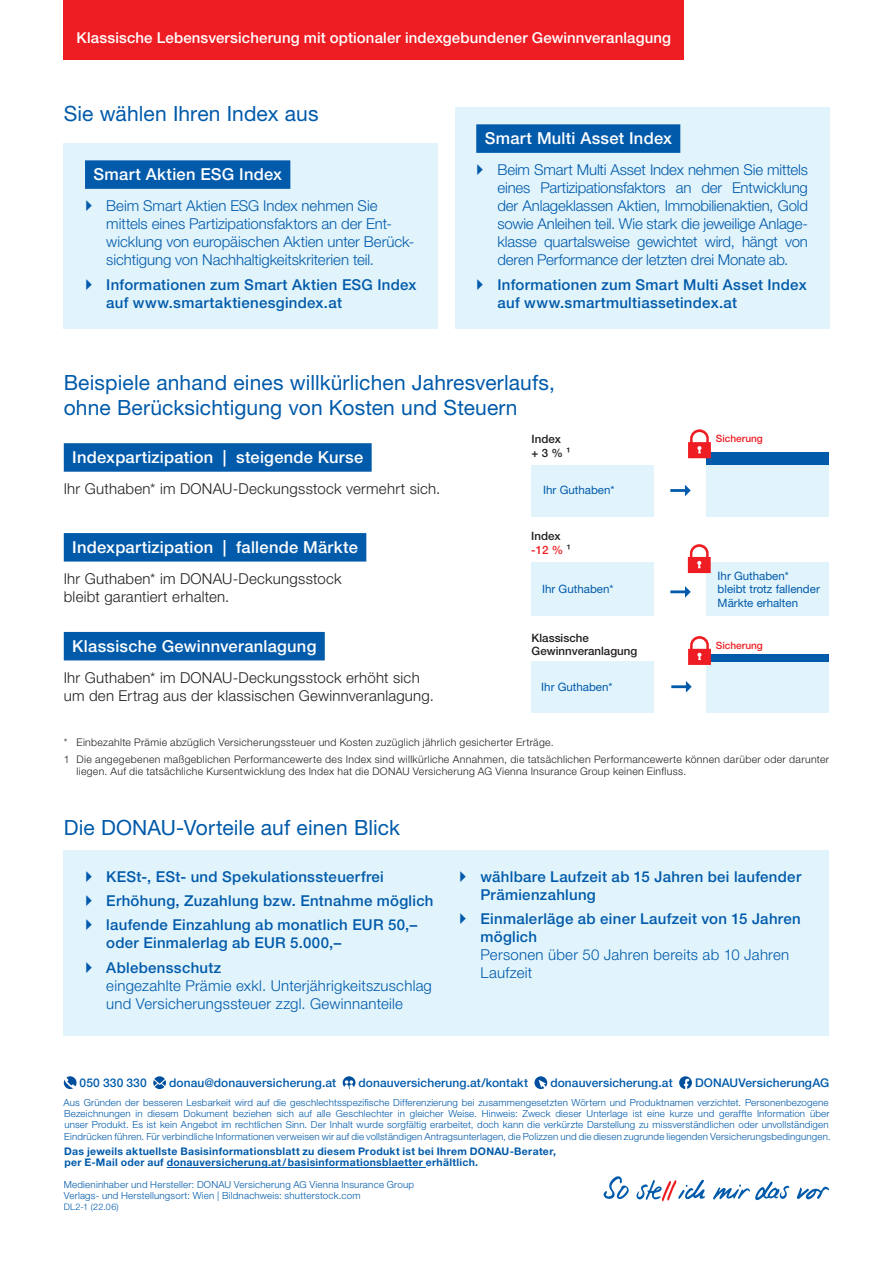
<style>
.page{position:relative;width:893px;height:1263px;background:#fff}
.page>*{position:absolute;margin:0;border:0;box-sizing:border-box;transform-origin:0 0}
.Überschrift{font:21px/25.2px "Helvetica Neue LT Pro";letter-spacing:.005em;color:#015aaa}
.Box_Headline_hinterl{font:500 16.5px "Helvetica Neue LT Pro";letter-spacing:.015em;color:#fff}
.t1{font:300 15px/18px "Helvetica Neue LT Pro";letter-spacing:-.005em;color:#015aaa}
.t2{font:500 15px/18px "Helvetica Neue LT Pro";letter-spacing:.02em;color:#015aaa}
.Lauftext{font:300 15px/18px "Helvetica Neue LT Pro";letter-spacing:.015em;color:#231f20}
.t3{font:300 15px/18px "Helvetica Neue LT Pro";letter-spacing:.015em;color:#015aaa}
.Spaltenbalken_Folges{font:500 15px "Helvetica Neue LT Pro";letter-spacing:.01em;color:#fff}
.t4{font:500 12px "Helvetica Neue LT Pro";letter-spacing:.01em;color:#015aaa}
.t5{font:11.55px/13.8px "Helvetica Neue LT Pro";color:#015aaa}
.t6{font:500 11.55px/13.8px "Helvetica Neue LT Pro";color:#231f20}
.Fußzeile{font:300 10.5px/12.6px "Helvetica Neue LT Pro";letter-spacing:.03em;color:#231f20}
.t7{font:700 10.5px/11.2px "Helvetica Neue LT Pro";letter-spacing:.025em;color:#015aaa}
.t8{font:500 10.05px "Helvetica Neue LT Pro";color:#ee1d23}
.t9{font:300 9.75px/11.2px "Helvetica Neue LT Pro";letter-spacing:.015em;color:#015aaa}
.Fußzeile-2{font:300 9px "Helvetica Neue LT Pro";letter-spacing:.04em;color:#015aaa}
.s1{color:#ee1d23}
.s2{font-weight:500}
.s3{font-weight:300}
</style>
<div class="page">
<svg style="left:64px;top:1076px;width:13px;height:13px"></svg>
<svg style="left:153px;top:1076px;width:13px;height:13px"></svg>
<svg style="left:343px;top:1076px;width:12px;height:13px"></svg>
<svg style="left:534px;top:1076px;width:13px;height:13px"></svg>
<svg style="left:679px;top:1076px;width:13px;height:13px"></svg>
<hr style="left:167px;top:1167px;width:259px;height:1px;background:#015aaa">
<svg style="left:604px;top:1176px;width:25px;height:23px"></svg>
<svg style="left:797px;top:1186px;width:32px;height:13px"></svg>
<svg style="left:713px;top:1181px;width:76px;height:19px"></svg>
<svg style="left:636px;top:1180px;width:69px;height:21px"></svg>
<div style="left:64px;top:0;width:620px;height:60px;background:#ee1d23"></div>
<div style="left:64px;top:143px;width:374px;height:186px;background:#e1f4fc"></div>
<div style="left:85px;top:160px;width:205px;height:29px;background:#015aaa"></div>
<div style="left:455px;top:107px;width:374px;height:222px;background:#e1f4fc"></div>
<div style="left:476px;top:124px;width:204px;height:29px;background:#015aaa"></div>
<div style="left:64px;top:443px;width:308px;height:29px;background:#015aaa"></div>
<div style="left:64px;top:533px;width:302px;height:29px;background:#015aaa"></div>
<div style="left:64px;top:632px;width:261px;height:28px;background:#015aaa"></div>
<div style="left:531px;top:563px;width:123px;height:53px;background:#e1f4fc"></div>
<div style="left:706px;top:563px;width:123px;height:53px;background:#e1f4fc"></div>
<svg style="left:688px;top:544px;width:23px;height:29px"></svg>
<svg style="left:670px;top:586px;width:21px;height:12px"></svg>
<div style="left:532px;top:661px;width:122px;height:51px;background:#e1f4fc"></div>
<div style="left:707px;top:661px;width:122px;height:51px;background:#e1f4fc"></div>
<div style="left:707px;top:654px;width:122px;height:7px;background:#015aaa"></div>
<svg style="left:688px;top:636px;width:23px;height:29px"></svg>
<svg style="left:671px;top:681px;width:21px;height:11px"></svg>
<div style="left:532px;top:465px;width:122px;height:51px;background:#e1f4fc"></div>
<div style="left:707px;top:465px;width:122px;height:51px;background:#e1f4fc"></div>
<div style="left:707px;top:453px;width:122px;height:12px;background:#015aaa"></div>
<svg style="left:670px;top:485px;width:21px;height:11px"></svg>
<svg style="left:688px;top:429px;width:23px;height:29px"></svg>
<div style="left:64px;top:850px;width:765px;height:185px;background:#e1f4fc"></div>
<p class="Spaltenbalken_Folges" style="left:77px;top:28px;width:596px">Klassische Lebensversicherung mit optionaler indexgebundener Gewinnveranlagung</p>
<p class="Überschrift" style="left:64px;top:101px;width:256px">Sie wählen Ihren Index aus</p>
<p class="Box_Headline_hinterl" style="left:94px;top:165px;width:190px">Smart Aktien ESG Index</p>
<p class="t1" style="left:106px;top:196px;width:310px">Beim Smart Aktien ESG Index nehmen Sie mittels eines Partizipationsfaktors an der Ent&shy;wicklung von europäischen Aktien unter Berück&shy;sichtigung von Nachhaltigkeitskriterien teil.</p>
<p class="t2" style="left:106px;top:275px;width:312px">Informationen zum Smart Aktien ESG Index auf www.smartaktienesgindex.at</p>
<p class="Box_Headline_hinterl" style="left:485px;top:129px;width:189px">Smart Multi Asset Index</p>
<p class="t1" style="left:497px;top:160px;width:312px;text-align:justify">Beim Smart Multi Asset Index nehmen Sie mittels eines Partizipationsfaktors an der Entwicklung der Anlageklassen Aktien, Immobilienaktien, Gold sowie Anleihen teil. Wie stark die jeweilige Anlage&shy;klasse quartalsweise gewichtet wird, hängt von deren Performance der letzten drei Monate ab.</p>
<p class="t2" style="left:497px;top:275px;width:311px">Informationen zum Smart Multi Asset Index auf www.smartmultiassetindex.at</p>
<p class="Überschrift" style="left:64px;top:370px;width:493px">Beispiele anhand eines willkürlichen Jahresverlaufs, ohne Berücksichtigung von Kosten und Steuern</p>
<p class="Box_Headline_hinterl" style="left:72px;top:447px;width:292px">Indexpartizipation | steigende Kurse</p>
<p class="Lauftext" style="left:64px;top:479px;width:378px">Ihr Guthaben* im DONAU-Deckungsstock vermehrt sich.</p>
<p class="t6" style="left:532px;top:432px;width:40px">Index + 3 % ¹</p>
<p class="t5" style="left:543px;top:482px;width:73px">Ihr Guthaben*</p>
<p class="Box_Headline_hinterl" style="left:72px;top:537px;width:287px">Indexpartizipation | fallende Märkte</p>
<p class="Lauftext" style="left:64px;top:569px;width:279px">Ihr Guthaben* im DONAU-Deckungsstock bleibt garantiert erhalten.</p>
<p class="Box_Headline_hinterl" style="left:72px;top:636px;width:246px">Klassische Gewinnveranlagung</p>
<p class="Lauftext" style="left:64px;top:668px;width:372px">Ihr Guthaben* im DONAU-Deckungsstock erhöht sich um den Ertrag aus der klassischen Gewinnveranlagung.</p>
<p class="t6" style="left:531px;top:529px;width:41px">Index <span class="s1">-12 %</span> ¹</p>
<p class="t5" style="left:542px;top:582px;width:73px">Ihr Guthaben*</p>
<p class="t6" style="left:532px;top:630px;width:107px">Klassische<br>Gewinnveranlagung</p>
<p class="t5" style="left:541px;top:680px;width:73px">Ihr Guthaben*</p>
<p class="t8" style="left:716px;top:432px;width:49px">Sicherung</p>
<p class="t5" style="left:718px;top:568px;width:104px">Ihr Guthaben* bleibt trotz fallender<br>Märkte erhalten</p>
<p class="t8" style="left:716px;top:639px;width:49px">Sicherung</p>
<p class="Fußzeile" style="left:64px;top:736px;width:491px">* Einbezahlte Prämie abzüglich Versicherungssteuer und Kosten zuzüglich jährlich gesicherter Erträge.</p>
<p class="Fußzeile" style="left:77px;top:752px;width:754px;text-indent:-13px">1 Die angegebenen maßgeblichen Performancewerte des Index sind willkürliche Annahmen, die tatsächlichen Performancewerte können darüber oder darunter liegen. Auf die tatsächliche Kursentwicklung des Index hat die DONAU Versicherung AG Vienna Insurance Group keinen Einfluss.</p>
<p class="Überschrift" style="left:64px;top:814px;width:338px">Die DONAU-Vorteile auf einen Blick</p>
<p class="t2" style="left:106px;top:867px;width:279px">KESt-, ESt- und Spekulationssteuerfrei</p>
<p class="t2" style="left:106px;top:891px;width:329px">Erhöhung, Zuzahlung bzw. Entnahme möglich</p>
<p class="t2" style="left:106px;top:916px;width:312px">laufende Einzahlung ab monatlich EUR 50,– oder Einmalerlag ab EUR 5.000,–</p>
<p class="t3" style="left:106px;top:958px;width:327px"><span class="s2">Ablebensschutz<br></span>eingezahlte Prämie exkl. Unterjährigkeitszuschlag und Versicherungssteuer zzgl. Gewinnanteile</p>
<p class="t2" style="left:480px;top:867px;width:322px">wählbare Laufzeit ab 15 Jahren bei laufender<br>Prämienzahlung</p>
<p class="t2" style="left:480px;top:909px;width:322px">Einmalerläge ab einer Laufzeit von 15 Jahren möglich<br><span class="s3">Personen über 50 Jahren bereits ab 10 Jahren<br>Laufzeit</span></p>
<p class="t4" style="left:80px;top:1075px;width:69px">050 330 330</p>
<p class="t4" style="left:169px;top:1075px;width:169px">donau@donauversicherung.at</p>
<p class="t4" style="left:359px;top:1075px;width:171px">donauversicherung.at/kontakt</p>
<p class="t4" style="left:550px;top:1075px;width:124px">donauversicherung.at</p>
<p class="t4" style="left:695px;top:1075px;width:136px">DONAUVersicherungAG</p>
<p class="t9" style="left:64px;top:1096px;width:769px">Aus Gründen der besseren Lesbarkeit wird auf die geschlechtsspezifische Differenzierung bei zusammengesetzten Wörtern und Produktnamen verzichtet. Personenbezogene Bezeichnungen in diesem Dokument beziehen sich auf alle Geschlechter in gleicher Weise. Hinweis: Zweck dieser Unterlage ist eine kurze und geraffte Information über unser Produkt. Es ist kein Angebot im rechtlichen Sinn. Der Inhalt wurde sorgfältig erarbeitet, doch kann die verkürzte Darstellung zu missverständlichen oder unvollständigen Eindrücken führen. Für verbindliche Informationen verweisen wir auf die vollständigen Antragsunterlagen, die Polizzen und die diesen zugrunde liegenden Versicherungsbedingungen.</p>
<p class="t7" style="left:64px;top:1145px;width:493px">Das jeweils aktuellste Basisinformationsblatt zu diesem Produkt ist bei Ihrem DONAU-Berater, per E-Mail oder auf donauversicherung.at/basisinformationsblaetter erhältlich.</p>
<p class="t9" style="left:64px;top:1178px;width:352px">Medieninhaber und Hersteller: DONAU Versicherung AG Vienna Insurance Group<br>Verlags- und Herstellungsort: Wien | Bildnachweis: shutterstock.com</p>
<p class="Fußzeile-2" style="left:64px;top:1201px;width:56px">DL2-1 (22.06)</p>
</div>
